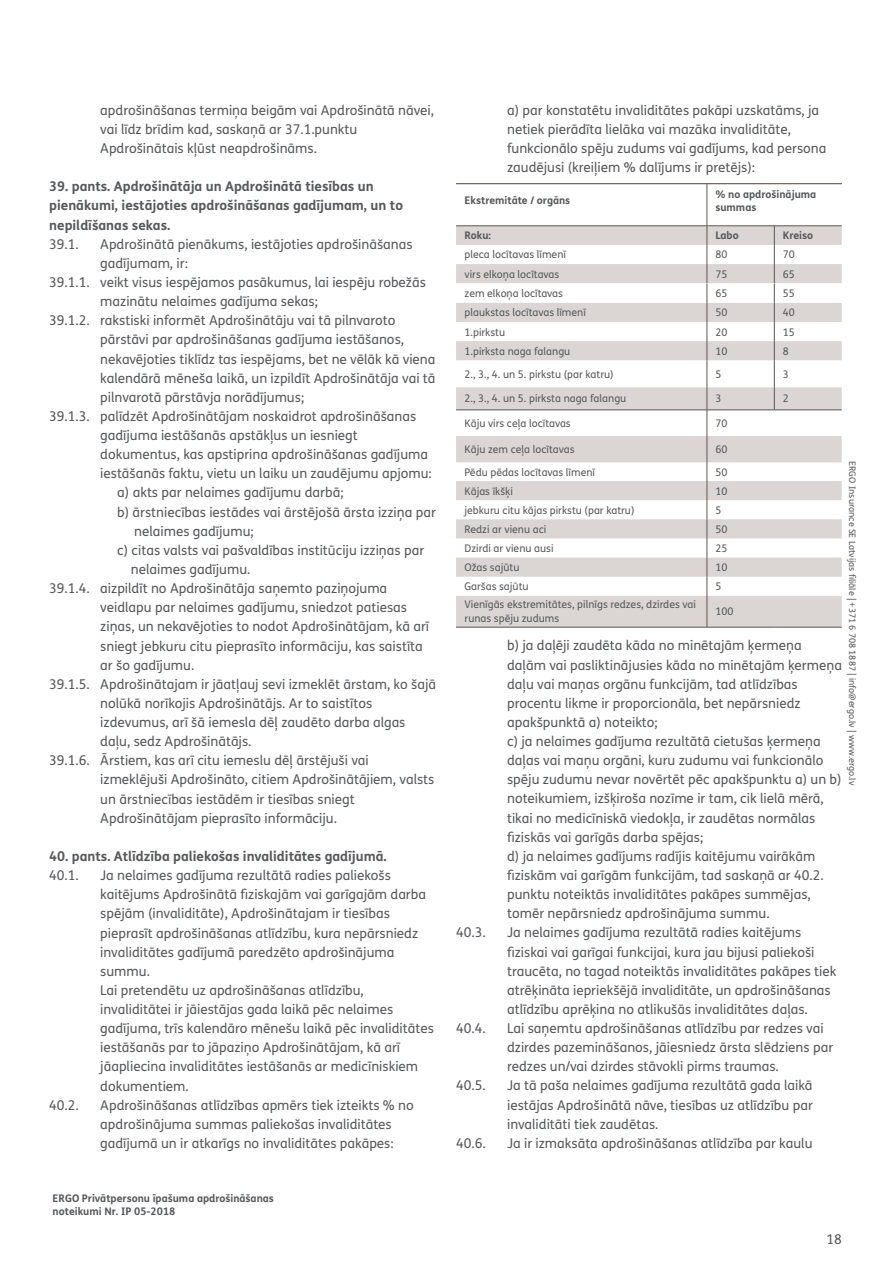
<style>
.page{position:relative;width:893px;height:1263px;background:#fff}
.page>*{position:absolute;margin:0;border:0;box-sizing:border-box;transform-origin:0 0}
.t1{font:13.5px/19.2px "FS Me";color:#57585a}
.t2{font:700 13.5px/19.2px "FS Me";color:#57585a}
.t3{font:10.5px/14.4px "FS Me";color:#57585a}
.t4{font:700 10.5px/12.6px "FS Me";color:#57585a}
.t5{font:9px "FS Me";color:#57585a}
</style>
<div class="page">
<hr style="left:707px;top:183px;width:1px;height:43px;background:#625551">
<hr style="left:456px;top:183px;width:386px;height:1px;background:#625551">
<div style="left:456px;top:596px;width:386px;height:31px;background:#dbd6d4"></div>
<hr style="left:707px;top:596px;width:1px;height:31px;background:#625551">
<svg style="left:456px;top:226px;width:386px;height:370px"></svg>
<hr style="left:456px;top:410px;width:251px;height:1px;background:#57585a">
<hr style="left:707px;top:410px;width:67px;height:1px;background:#57585a">
<hr style="left:774px;top:410px;width:68px;height:1px;background:#57585a">
<hr style="left:456px;top:627px;width:251px;height:1px;background:#57585a">
<hr style="left:707px;top:627px;width:67px;height:1px;background:#57585a">
<hr style="left:774px;top:627px;width:68px;height:1px;background:#57585a">
<p class="t1" style="left:100px;top:100px;width:335px">apdrošināšanas termiņa beigām vai Apdrošinātā nāvei, vai līdz brīdim kad, saskaņā ar 37.1.punktu<br>Apdrošinātais kļūst neapdrošināms.</p>
<p class="t2" style="left:49px;top:176px;width:355px">39. pants. Apdrošinātāja un Apdrošinātā tiesības un pienākumi, iestājoties apdrošināšanas gadījumam, un to nepildīšanas sekas.</p>
<p class="t1" style="left:49px;top:234px;width:31px">39.1.</p>
<p class="t1" style="left:100px;top:234px;width:314px">Apdrošinātā pienākums, iestājoties apdrošināšanas</p>
<p class="t1" style="left:100px;top:253px;width:89px">gadījumam, ir:</p>
<p class="t1" style="left:49px;top:272px;width:378px">39.1.1. veikt visus iespējamos pasākumus, lai iespēju robežās</p>
<p class="t1" style="left:100px;top:292px;width:219px">mazinātu nelaimes gadījuma sekas;</p>
<p class="t1" style="left:49px;top:311px;width:348px">39.1.2. rakstiski informēt Apdrošinātāju vai tā pilnvaroto</p>
<p class="t1" style="left:100px;top:330px;width:305px">pārstāvi par apdrošināšanas gadījuma iestāšanos,</p>
<p class="t1" style="left:100px;top:349px;width:337px">nekavējoties tiklīdz tas iespējams, bet ne vēlāk kā viena</p>
<p class="t1" style="left:100px;top:368px;width:337px">kalendārā mēneša laikā, un izpildīt Apdrošinātāja vai tā</p>
<p class="t1" style="left:100px;top:387px;width:205px">pilnvarotā pārstāvja norādījumus;</p>
<p class="t1" style="left:49px;top:406px;width:369px">39.1.3. palīdzēt Apdrošinātājam noskaidrot apdrošināšanas</p>
<p class="t1" style="left:100px;top:425px;width:259px">gadījuma iestāšanās apstākļus un iesniegt</p>
<p class="t1" style="left:100px;top:445px;width:329px">dokumentus, kas apstiprina apdrošināšanas gadījuma</p>
<p class="t1" style="left:100px;top:464px;width:333px">iestāšanās faktu, vietu un laiku un zaudējumu apjomu:</p>
<p class="t1" style="left:117px;top:483px;width:228px">a) akts par nelaimes gadījumu darbā;</p>
<p class="t1" style="left:117px;top:502px;width:320px">b) ārstniecības iestādes vai ārstējošā ārsta izziņa par</p>
<p class="t1" style="left:134px;top:521px;width:121px">nelaimes gadījumu;</p>
<p class="t1" style="left:117px;top:540px;width:308px">c) citas valsts vai pašvaldības institūciju izziņas par</p>
<p class="t1" style="left:131px;top:559px;width:121px">nelaimes gadījumu.</p>
<p class="t1" style="left:49px;top:578px;width:339px">39.1.4. aizpildīt no Apdrošinātāja saņemto paziņojuma</p>
<p class="t1" style="left:100px;top:598px;width:308px">veidlapu par nelaimes gadījumu, sniedzot patiesas</p>
<p class="t1" style="left:100px;top:617px;width:330px">ziņas, un nekavējoties to nodot Apdrošinātājam, kā arī</p>
<p class="t1" style="left:100px;top:636px;width:324px">sniegt jebkuru citu pieprasīto informāciju, kas saistīta</p>
<p class="t1" style="left:100px;top:655px;width:95px">ar šo gadījumu.</p>
<p class="t1" style="left:49px;top:674px;width:388px">39.1.5. Apdrošinātajam ir jāatļauj sevi izmeklēt ārstam, ko šajā</p>
<p class="t1" style="left:100px;top:693px;width:273px">nolūkā norīkojis Apdrošinātājs. Ar to saistītos</p>
<p class="t1" style="left:100px;top:712px;width:307px">izdevumus, arī šā iemesla dēļ zaudēto darba algas</p>
<p class="t1" style="left:100px;top:731px;width:153px">daļu, sedz Apdrošinātājs.</p>
<p class="t1" style="left:49px;top:751px;width:321px">39.1.6. Ārstiem, kas arī citu iemeslu dēļ ārstējuši vai</p>
<p class="t1" style="left:100px;top:770px;width:336px">izmeklējuši Apdrošināto, citiem Apdrošinātājiem, valsts</p>
<p class="t1" style="left:100px;top:789px;width:256px">un ārstniecības iestādēm ir tiesības sniegt</p>
<p class="t1" style="left:100px;top:808px;width:238px">Apdrošinātājam pieprasīto informāciju.</p>
<p class="t2" style="left:49px;top:846px;width:339px">40. pants. Atlīdzība paliekošas invaliditātes gadījumā.</p>
<p class="t1" style="left:49px;top:865px;width:31px">40.1.</p>
<p class="t1" style="left:100px;top:865px;width:335px">Ja nelaimes gadījuma rezultātā radies paliekošs kaitējums Apdrošinātā fiziskajām vai garīgajām darba spējām (invaliditāte), Apdrošinātajam ir tiesības pieprasīt apdrošināšanas atlīdzību, kura nepārsniedz invaliditātes gadījumā paredzēto apdrošinājuma summu.<br>Lai pretendētu uz apdrošināšanas atlīdzību, invaliditātei ir jāiestājas gada laikā pēc nelaimes gadījuma, trīs kalendāro mēnešu laikā pēc invaliditātes iestāšanās par to jāpaziņo Apdrošinātājam, kā arī jāapliecina invaliditātes iestāšanās ar medicīniskiem dokumentiem.</p>
<p class="t1" style="left:49px;top:1095px;width:31px">40.2.</p>
<p class="t1" style="left:100px;top:1095px;width:315px">Apdrošināšanas atlīdzības apmērs tiek izteikts % no apdrošinājuma summas paliekošas invaliditātes gadījumā un ir atkarīgs no invaliditātes pakāpes:</p>
<p class="t4" style="left:53px;top:1192px;width:223px">ERGO Privātpersonu īpašuma apdrošināšanas noteikumi Nr. IP 05-2018</p>
<p class="t1" style="left:507px;top:100px;width:321px">a) par konstatētu invaliditātes pakāpi uzskatāms, ja netiek pierādīta lielāka vai mazāka invaliditāte, funkcionālo spēju zudums vai gadījums, kad persona zaudējusi (kreiļiem % dalījums ir pretējs):</p>
<p class="t4" style="left:465px;top:194px;width:107px">Ekstremitāte / orgāns</p>
<p class="t4" style="left:715px;top:187px;width:102px">% no apdrošinājuma summas</p>
<p class="t4" style="left:465px;top:229px;width:28px">Roku:</p>
<p class="t4" style="left:715px;top:229px;width:25px">Labo</p>
<p class="t4" style="left:783px;top:229px;width:32px">Kreiso</p>
<p class="t3" style="left:465px;top:247px;width:103px">pleca locītavas līmenī</p>
<p class="t3" style="left:715px;top:247px;width:13px">80</p>
<p class="t3" style="left:783px;top:247px;width:13px">70</p>
<p class="t3" style="left:465px;top:266px;width:96px">virs elkoņa locītavas</p>
<p class="t3" style="left:715px;top:266px;width:13px">75</p>
<p class="t3" style="left:783px;top:266px;width:13px">65</p>
<p class="t3" style="left:465px;top:286px;width:100px">zem elkoņa locītavas</p>
<p class="t3" style="left:715px;top:286px;width:13px">65</p>
<p class="t3" style="left:783px;top:286px;width:13px">55</p>
<p class="t3" style="left:465px;top:305px;width:123px">plaukstas locītavas līmenī</p>
<p class="t3" style="left:715px;top:305px;width:13px">50</p>
<p class="t3" style="left:783px;top:305px;width:13px">40</p>
<p class="t3" style="left:465px;top:324px;width:42px">1.pirkstu</p>
<p class="t3" style="left:715px;top:324px;width:13px">20</p>
<p class="t3" style="left:783px;top:324px;width:13px">15</p>
<p class="t3" style="left:465px;top:344px;width:107px">1.pirksta naga falangu</p>
<p class="t3" style="left:715px;top:344px;width:13px">10</p>
<p class="t3" style="left:783px;top:344px;width:7px">8</p>
<p class="t3" style="left:465px;top:367px;width:151px">2., 3., 4. un 5. pirkstu (par katru)</p>
<p class="t3" style="left:715px;top:367px;width:7px">5</p>
<p class="t3" style="left:783px;top:367px;width:7px">3</p>
<p class="t3" style="left:465px;top:391px;width:163px">2., 3., 4. un 5. pirksta naga falangu</p>
<p class="t3" style="left:715px;top:391px;width:7px">3</p>
<p class="t3" style="left:783px;top:391px;width:7px">2</p>
<p class="t3" style="left:465px;top:416px;width:108px">Kāju virs ceļa locītavas</p>
<p class="t3" style="left:715px;top:416px;width:13px">70</p>
<p class="t3" style="left:465px;top:442px;width:111px">Kāju zem ceļa locītavas</p>
<p class="t3" style="left:715px;top:442px;width:13px">60</p>
<p class="t3" style="left:465px;top:465px;width:132px">Pēdu pēdas locītavas līmenī</p>
<p class="t3" style="left:715px;top:465px;width:13px">50</p>
<p class="t3" style="left:465px;top:483px;width:50px">Kājas īkšķi</p>
<p class="t3" style="left:715px;top:483px;width:13px">10</p>
<p class="t3" style="left:465px;top:503px;width:171px">jebkuru citu kājas pirkstu (par katru)</p>
<p class="t3" style="left:715px;top:503px;width:7px">5</p>
<p class="t3" style="left:465px;top:522px;width:83px">Redzi ar vienu aci</p>
<p class="t3" style="left:715px;top:522px;width:13px">50</p>
<p class="t3" style="left:465px;top:541px;width:91px">Dzirdi ar vienu ausi</p>
<p class="t3" style="left:715px;top:541px;width:13px">25</p>
<p class="t3" style="left:465px;top:560px;width:56px">Ožas sajūtu</p>
<p class="t3" style="left:715px;top:560px;width:13px">10</p>
<p class="t3" style="left:465px;top:579px;width:66px">Garšas sajūtu</p>
<p class="t3" style="left:715px;top:579px;width:7px">5</p>
<p class="t3" style="left:465px;top:597px;width:233px">Vienīgās ekstremitātes, pilnīgs redzes, dzirdes vai runas spēju zudums</p>
<p class="t3" style="left:715px;top:604px;width:19px">100</p>
<p class="t5" style="left:858px;top:461px;width:325px;rotate:90deg">ERGO Insurance SE Latvijas filiāle | +371 6 708 1887 | info@ergo.lv | www.ergo.lv</p>
<p class="t1" style="left:507px;top:636px;width:336px">b) ja daļēji zaudēta kāda no minētajām ķermeņa daļām vai pasliktinājusies kāda no minētajām ķermeņa daļu vai maņas orgānu funkcijām, tad atlīdzības procentu likme ir proporcionāla, bet nepārsniedz apakšpunktā a) noteikto;<br>c) ja nelaimes gadījuma rezultātā cietušas ķermeņa daļas vai maņu orgāni, kuru zudumu vai funkcionālo spēju zudumu nevar novērtēt pēc apakšpunktu a) un b) noteikumiem, izšķiroša nozīme ir tam, cik lielā mērā, tikai no medicīniskā viedokļa, ir zaudētas normālas fiziskās vai garīgās darba spējas;<br>d) ja nelaimes gadījums radījis kaitējumu vairākām fiziskām vai garīgām funkcijām, tad saskaņā ar 40.2. punktu noteiktās invaliditātes pakāpes summējas, tomēr nepārsniedz apdrošinājuma summu.</p>
<p class="t1" style="left:456px;top:923px;width:31px">40.3.</p>
<p class="t1" style="left:507px;top:923px;width:331px">Ja nelaimes gadījuma rezultātā radies kaitējums fiziskai vai garīgai funkcijai, kura jau bijusi paliekoši traucēta, no tagad noteiktās invaliditātes pakāpes tiek atrēķināta iepriekšējā invaliditāte, un apdrošināšanas atlīdzību aprēķina no atlikušās invaliditātes daļas.</p>
<p class="t1" style="left:456px;top:1018px;width:31px">40.4.</p>
<p class="t1" style="left:507px;top:1018px;width:328px">Lai saņemtu apdrošināšanas atlīdzību par redzes vai dzirdes pazemināšanos, jāiesniedz ārsta slēdziens par redzes un/vai dzirdes stāvokli pirms traumas.</p>
<p class="t1" style="left:456px;top:1076px;width:31px">40.5.</p>
<p class="t1" style="left:507px;top:1076px;width:307px;text-align:justify">Ja tā paša nelaimes gadījuma rezultātā gada laikā iestājas Apdrošinātā nāve, tiesības uz atlīdzību par invaliditāti tiek zaudētas.</p>
<p class="t1" style="left:456px;top:1133px;width:31px">40.6.</p>
<p class="t1" style="left:507px;top:1133px;width:307px">Ja ir izmaksāta apdrošināšanas atlīdzība par kaulu</p>
<p class="t1" style="left:826px;top:1229px;width:17px">18</p>
</div>
